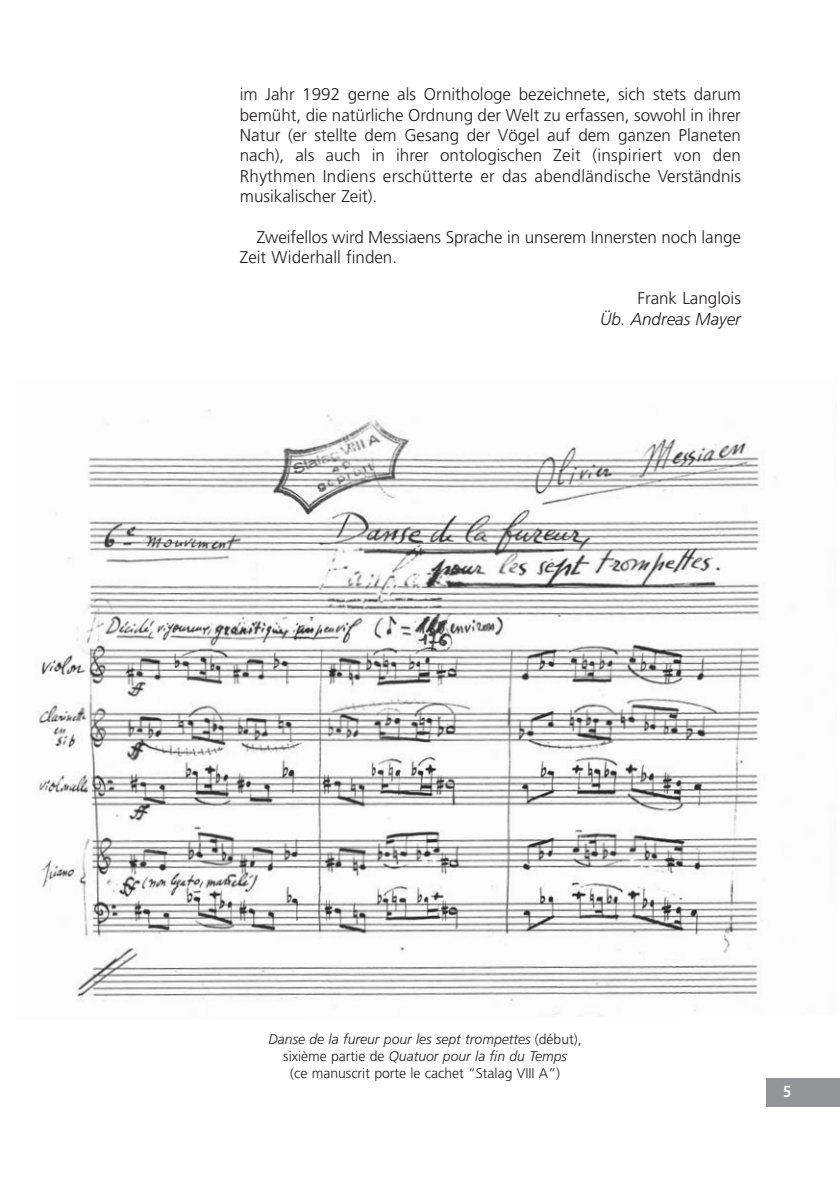
<style>
.page{position:relative;width:840px;height:1191px;background:#fff}
.page>*{position:absolute;margin:0;border:0;box-sizing:border-box;transform-origin:0 0}
.t1{font:300 17px/20.4px "Frutiger";color:#231f20;text-align:justify}
.t2{font:italic 300 17px "Frutiger";color:#231f20}
.t3{font:700 16px "Frutiger";color:#fff;scale:.9 1}
.t4{font:300 14px/16.8px "Frutiger";color:#231f20;text-align:center}
.s1{font-style:italic}
</style>
<div class="page">
<img style="left:38px;top:409px;width:738px;height:606px">
<div style="left:765px;top:1077px;width:74px;height:29px;background:#939598"></div>
<p class="t1" style="left:240px;top:85px;width:502px">im Jahr 1992 gerne als Ornithologe bezeichnete, sich stets darum bemüht, die natürliche Ordnung der Welt zu erfassen, sowohl in ihrer Natur (er stellte dem Gesang der Vögel auf dem ganzen Planeten nach), als auch in ihrer ontologischen Zeit (inspiriert von den Rhythmen Indiens erschütterte er das abendländische Verständnis musikalischer Zeit).</p>
<p class="t1" style="left:240px;top:228px;width:502px;text-indent:17px">Zweifellos wird Messiaens Sprache in unserem Innersten noch lange<br>Zeit Widerhall finden.</p>
<p class="t1" style="left:637px;top:289px;width:105px">Frank Langlois</p>
<p class="t2" style="left:599px;top:312px;width:142px">Üb. Andreas Mayer</p>
<p class="t4" style="left:268px;top:1032px;width:314px"><span class="s1">Danse de la fureur pour les sept trompettes</span> (début), sixième partie de <span class="s1">Quatuor pour la fin du Temps<br></span>(ce manuscrit porte le cachet “Stalag VIII A”)</p>
<p class="t3" style="left:782px;top:1084px;width:10px">5</p>
</div>
